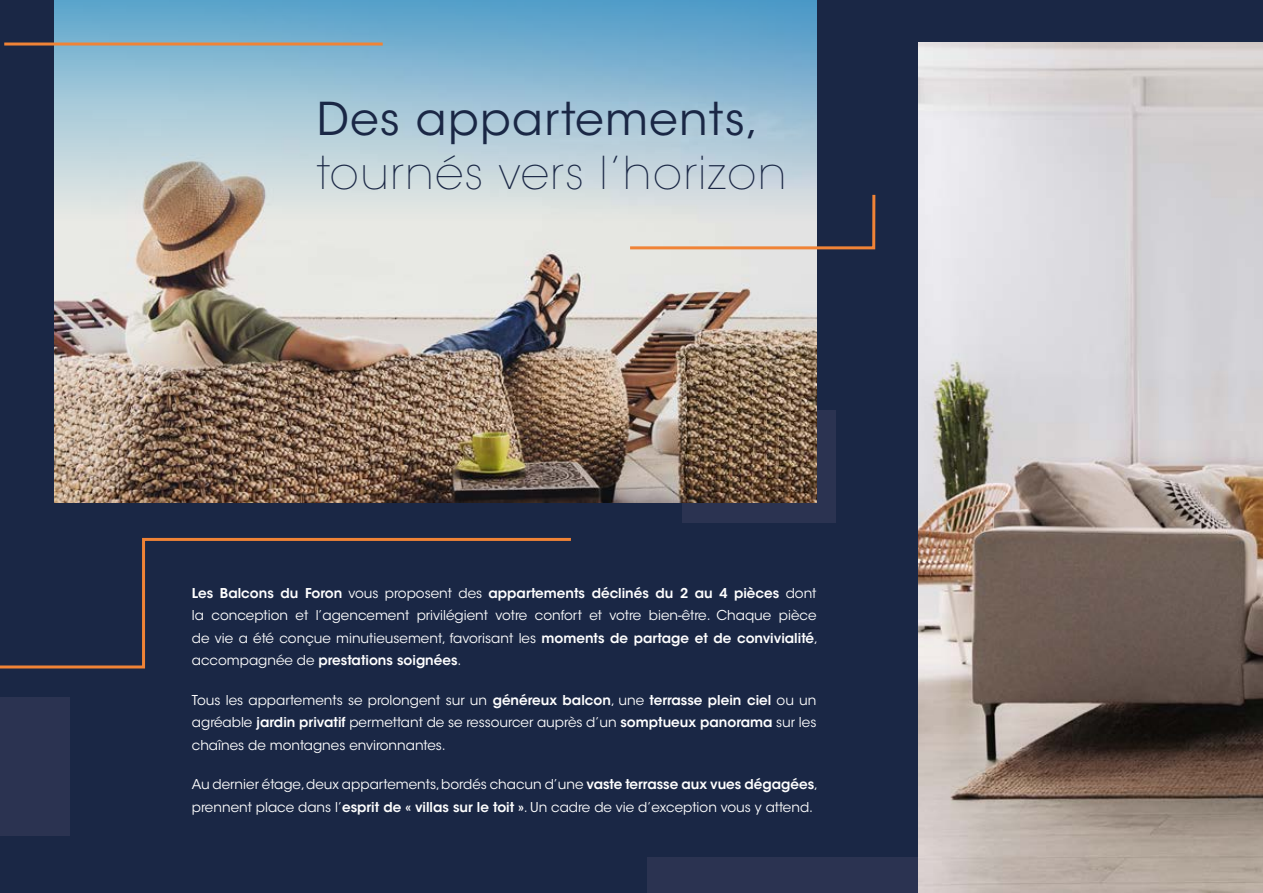
<style>
.page{position:relative;width:1263px;height:893px;background:#1a2745}
.page>*{position:absolute;margin:0;border:0;box-sizing:border-box;transform-origin:0 0}
.t1{font:200 45px "ITC Avant Garde Std";letter-spacing:.03em;color:#1a2745}
.t2{font:45px "ITC Avant Garde Std";letter-spacing:.03em;color:#1a2745}
.t3{font:13.5px/22.5px "ITC Avant Garde Std";color:#fff}
.s1{font-weight:600}
</style>
<div class="page">
<div style="left:648px;top:858px;width:438px;height:35px;background:#2b3351"></div>
<div style="left:0;top:697px;width:69px;height:139px;background:#2b3351"></div>
<img style="left:918px;top:43px;width:345px;height:850px">
<svg style="left:0;top:537px;width:571px;height:132px"></svg>
<div style="left:682px;top:411px;width:154px;height:112px;background:#2b3351"></div>
<img style="left:54px;top:0;width:762px;height:503px">
<svg style="left:627px;top:192px;width:249px;height:59px"></svg>
<hr style="left:4px;top:43px;width:379px;height:3px;background:#f08336">
<h1 class="t2" style="left:317px;top:91px;width:443px">Des appartements,</h1>
<h1 class="t1" style="left:317px;top:146px;width:471px">tournés vers l’horizon</h1>
<p class="t3" style="left:192px;top:582px;width:628px"><span class="s1">Les Balcons du Foron</span> vous proposent des <span class="s1">appartements déclinés du 2 au 4 pièces</span> dont la conception et l’agencement privilégient votre confort et votre bien-être. Chaque pièce de vie a été conçue minutieusement, favorisant les <span class="s1">moments de partage et de convivialité</span>, accompagnée de <span class="s1">prestations soignées</span>.</p>
<p class="t3" style="left:192px;top:689px;width:626px;text-align:justify">Tous les appartements se prolongent sur un <span class="s1">généreux balcon</span>, une <span class="s1">terrasse plein ciel</span> ou un agréable <span class="s1">jardin privatif</span> permettant de se ressourcer auprès d’un <span class="s1">somptueux panorama</span> sur les chaînes de montagnes environnantes.</p>
<p class="t3" style="left:192px;top:773px;width:628px">Au dernier étage, deux appartements, bordés chacun d’une <span class="s1">vaste terrasse aux vues dégagées</span>, prennent place dans l’<span class="s1">esprit de « villas sur le toit »</span>. Un cadre de vie d’exception vous y attend.</p>
</div>
